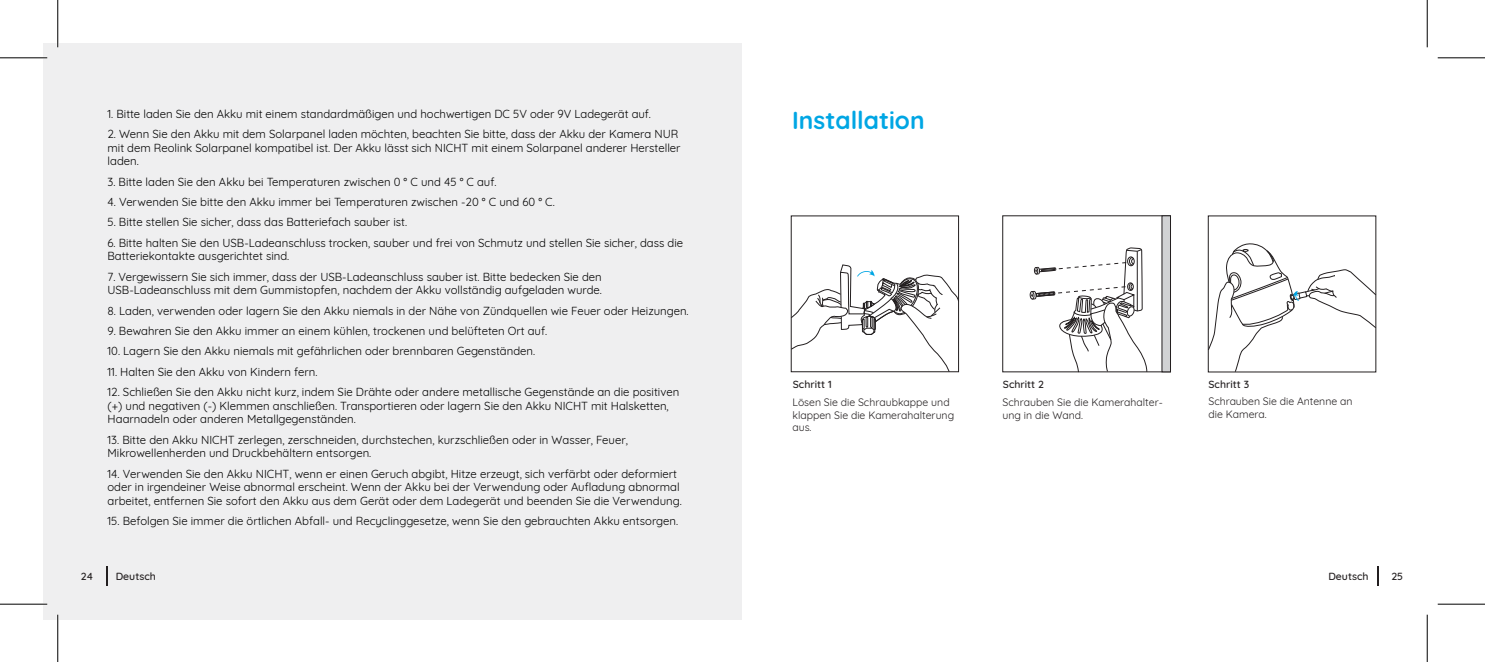
<style>
.page{position:relative;width:1485px;height:662px;background:#fff}
.page>*{position:absolute;margin:0;border:0;box-sizing:border-box;transform-origin:0 0}
.t1{font:700 24.5px "Quicksand";color:#00a6e4}
.t2{font:11.38px/13.7px "Quicksand";color:#000}
.t3{font:10.5px/12.6px "Quicksand";color:#231f20}
.t4{font:500 10.5px "Quicksand";color:#231f20}
</style>
<div class="page">
<svg style="left:1207px;top:240px;width:169px;height:132px"></svg>
<div style="left:1002px;top:215px;width:168px;height:157px;background:#fff;border:1px solid #231f20"></div>
<div style="left:1161px;top:215px;width:10px;height:157px;background:#d1d2d4;border:1px solid #231f20"></div>
<svg style="left:1030px;top:247px;width:117px;height:126px"></svg>
<svg style="left:791px;top:265px;width:168px;height:108px"></svg>
<div style="left:43px;top:43px;width:698px;height:575px;background:#efeff0"></div>
<hr style="left:106px;top:565px;width:2px;height:20px;background:#231f20">
<hr style="left:1376px;top:565px;width:2px;height:20px;background:#231f20">
<hr style="left:0;top:57px;width:47px;height:2px;background:#fff">
<hr style="left:0;top:602px;width:47px;height:3px;background:#fff">
<hr style="left:57px;top:0;width:2px;height:47px;background:#fff">
<hr style="left:57px;top:614px;width:2px;height:47px;background:#fff">
<hr style="left:0;top:57px;width:47px;height:1px;background:#000">
<hr style="left:1437px;top:57px;width:48px;height:1px;background:#000">
<hr style="left:0;top:603px;width:47px;height:1px;background:#000">
<hr style="left:1437px;top:603px;width:48px;height:1px;background:#000">
<hr style="left:57px;top:0;width:1px;height:47px;background:#000">
<hr style="left:57px;top:614px;width:1px;height:47px;background:#000">
<hr style="left:1427px;top:0;width:1px;height:47px;background:#000">
<hr style="left:1427px;top:614px;width:1px;height:47px;background:#000">
<p class="t2" style="left:108px;top:105px;width:545px">1. Bitte laden Sie den Akku mit einem standardmäßigen und hochwertigen DC 5V oder 9V Ladegerät auf.</p>
<p class="t2" style="left:108px;top:126px;width:574px">2. Wenn Sie den Akku mit dem Solarpanel laden möchten, beachten Sie bitte, dass der Akku der Kamera NUR mit dem Reolink Solarpanel kompatibel ist. Der Akku lässt sich NICHT mit einem Solarpanel anderer Hersteller laden.</p>
<p class="t2" style="left:108px;top:173px;width:390px">3. Bitte laden Sie den Akku bei Temperaturen zwischen 0 ° C und 45 ° C auf.</p>
<p class="t2" style="left:108px;top:194px;width:449px">4. Verwenden Sie bitte den Akku immer bei Temperaturen zwischen -20 ° C und 60 ° C.</p>
<p class="t2" style="left:108px;top:214px;width:301px">5. Bitte stellen Sie sicher, dass das Batteriefach sauber ist.</p>
<p class="t2" style="left:108px;top:234px;width:577px">6. Bitte halten Sie den USB-Ladeanschluss trocken, sauber und frei von Schmutz und stellen Sie sicher, dass die<br>Batteriekontakte ausgerichtet sind.</p>
<p class="t2" style="left:108px;top:268px;width:496px">7. Vergewissern Sie sich immer, dass der USB-Ladeanschluss sauber ist. Bitte bedecken Sie den<br>USB-Ladeanschluss mit dem Gummistopfen, nachdem der Akku vollständig aufgeladen wurde.</p>
<p class="t2" style="left:108px;top:302px;width:582px">8. Laden, verwenden oder lagern Sie den Akku niemals in der Nähe von Zündquellen wie Feuer oder Heizungen.</p>
<p class="t2" style="left:108px;top:322px;width:441px">9. Bewahren Sie den Akku immer an einem kühlen, trockenen und belüfteten Ort auf.</p>
<p class="t2" style="left:108px;top:343px;width:429px">10. Lagern Sie den Akku niemals mit gefährlichen oder brennbaren Gegenständen.</p>
<p class="t2" style="left:108px;top:363px;width:211px">11. Halten Sie den Akku von Kindern fern.</p>
<p class="t2" style="left:108px;top:383px;width:573px">12. Schließen Sie den Akku nicht kurz, indem Sie Drähte oder andere metallische Gegenstände an die positiven (+) und negativen (-) Klemmen anschließen. Transportieren oder lagern Sie den Akku NICHT mit Halsketten,<br>Haarnadeln oder anderen Metallgegenständen.</p>
<p class="t2" style="left:108px;top:431px;width:522px">13. Bitte den Akku NICHT zerlegen, zerschneiden, durchstechen, kurzschließen oder in Wasser, Feuer,<br>Mikrowellenherden und Druckbehältern entsorgen.</p>
<p class="t2" style="left:108px;top:465px;width:576px">14. Verwenden Sie den Akku NICHT, wenn er einen Geruch abgibt, Hitze erzeugt, sich verfärbt oder deformiert oder in irgendeiner Weise abnormal erscheint. Wenn der Akku bei der Verwendung oder Aufladung abnormal arbeitet, entfernen Sie sofort den Akku aus dem Gerät oder dem Ladegerät und beenden Sie die Verwendung.</p>
<p class="t2" style="left:108px;top:513px;width:572px">15. Befolgen Sie immer die örtlichen Abfall- und Recyclinggesetze, wenn Sie den gebrauchten Akku entsorgen.</p>
<h1 class="t1" style="left:792px;top:99px;width:134px">Installation</h1>
<p class="t4" style="left:793px;top:375px;width:40px">Schritt 1</p>
<p class="t4" style="left:1003px;top:375px;width:42px">Schritt 2</p>
<p class="t4" style="left:1208px;top:376px;width:42px">Schritt 3</p>
<p class="t3" style="left:792px;top:395px;width:163px">Lösen Sie die Schraubkappe und klappen Sie die Kamerahalterung aus.</p>
<p class="t3" style="left:1208px;top:394px;width:146px">Schrauben Sie die Antenne an die Kamera.</p>
<p class="t3" style="left:1002px;top:395px;width:162px">Schrauben Sie die Kamerahalter&shy;ung in die Wand.</p>
<p class="t4" style="left:81px;top:567px;width:14px">24</p>
<p class="t4" style="left:116px;top:567px;width:42px">Deutsch</p>
<p class="t4" style="left:1328px;top:567px;width:42px">Deutsch</p>
<p class="t4" style="left:1391px;top:567px;width:13px">25</p>
</div>
